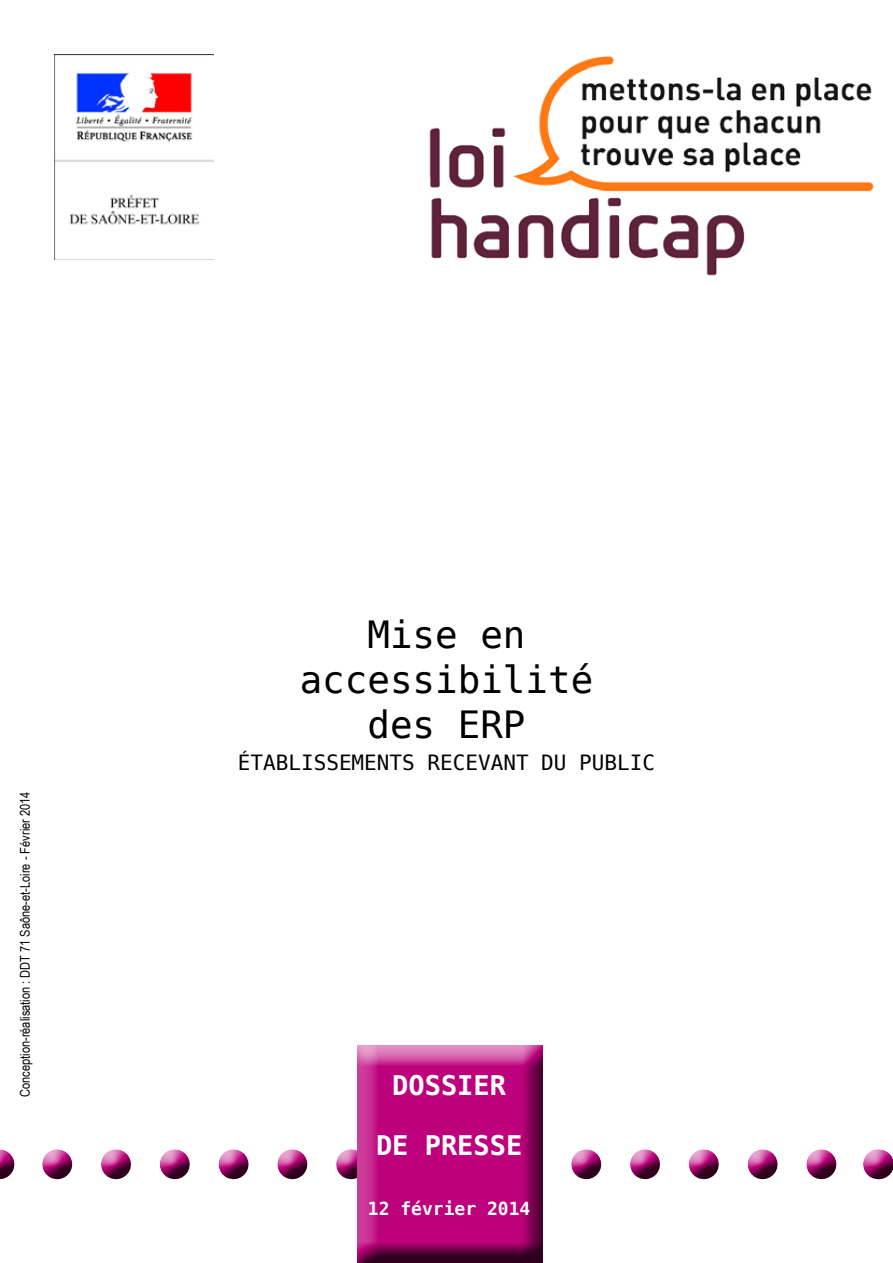
<style>
.page{position:relative;width:893px;height:1263px;background:#fff}
.page>*{position:absolute;margin:0;border:0;box-sizing:border-box;transform-origin:0 0}
.t1{font:37.5px/45px "DejaVu Sans Mono";color:#000;text-align:center}
.t2{font:700 27px "DejaVu Sans Mono";color:#fff}
.t3{font:21px "DejaVu Sans Mono";color:#000}
.t4{font:700 18px "DejaVu Sans Mono";color:#fff}
.t5{font:13.5px "Arial Narrow";color:#000}
</style>
<div class="page">
<img style="left:429px;top:56px;width:445px;height:220px">
<div style="left:0;top:1149px;width:893px;height:33px;background:#000;opacity:.75"></div>
<div style="left:355px;top:1044px;width:189px;height:219px;background:#000;opacity:.75"></div>
<img style="left:54px;top:54px;width:160px;height:206px">
<p class="t5" style="left:15px;top:1097px;width:307px;rotate:-90deg">Conception-réalisation : DDT 71 Saône-et-Loire - Février 2014</p>
<h1 class="t1" style="left:300px;top:613px;width:295px">Mise en accessibilité des ERP</h1>
<h3 class="t3" style="left:238px;top:748px;width:419px">ÉTABLISSEMENTS RECEVANT DU PUBLIC</h3>
<h2 class="t2" style="left:392px;top:1066px;width:115px">DOSSIER</h2>
<h2 class="t2" style="left:376px;top:1126px;width:148px">DE PRESSE</h2>
<h3 class="t4" style="left:368px;top:1196px;width:164px">12 février 2014</h3>
</div>
